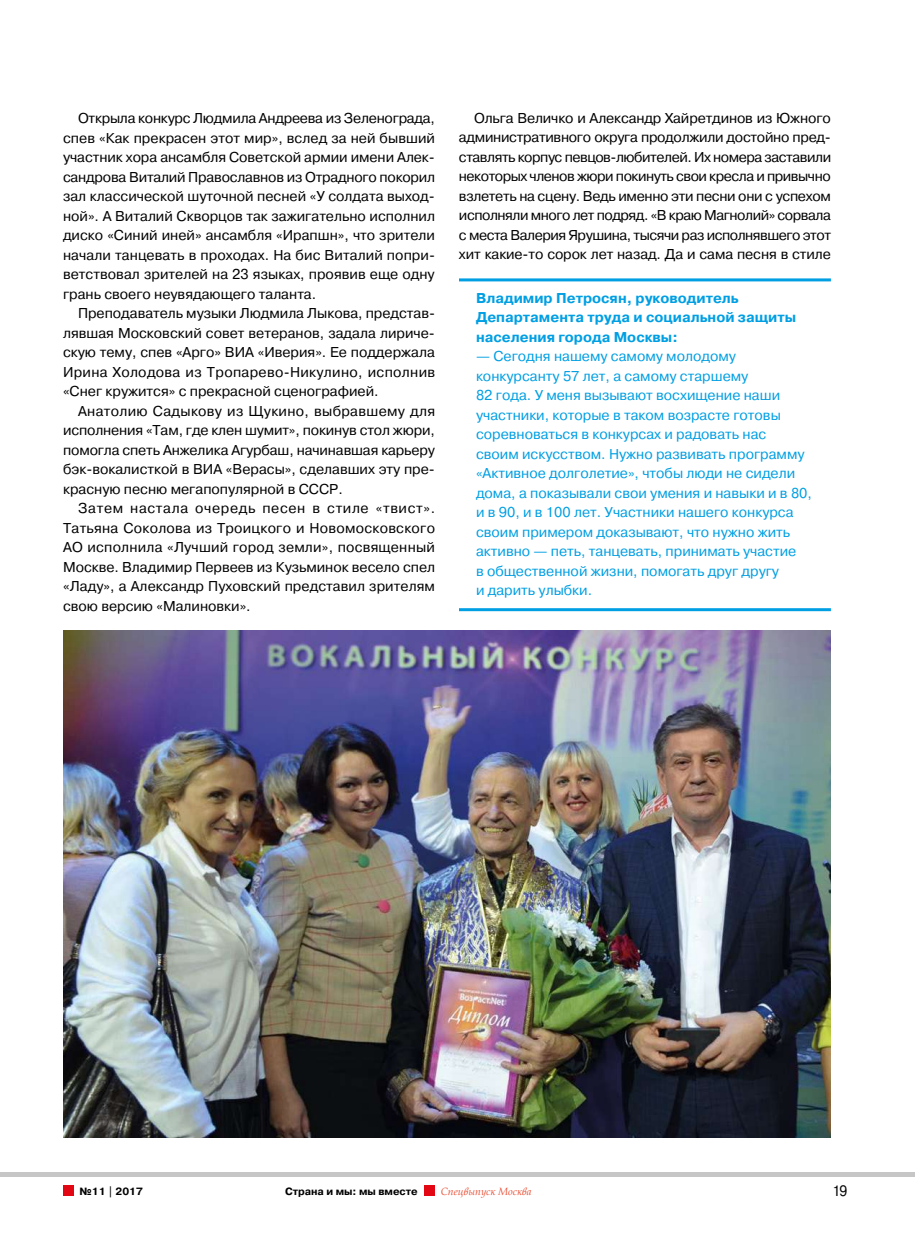
<style>
.page{position:relative;width:915px;height:1234px;background:#fff}
.page>*{position:absolute;margin:0;border:0;box-sizing:border-box;transform-origin:0 0}
.t1{font:15px "Pragmatica";color:#000;scale:.9 1}
.t2{font:14.25px/19.5px "Pragmatica";color:#000;text-align:justify}
.t3{font:14.25px/19.5px "Pragmatica";color:#009fe3}
.t4{font:700 14.25px/19.5px "Pragmatica";color:#009fe3}
.t5{font:700 10.5px "Pragmatica C";color:#000}
.t6{font:italic 10.5px "Book Antiqua";color:#e94f35}
</style>
<div class="page">
<img style="left:63px;top:630px;width:767px;height:507px">
<hr style="left:459px;top:278px;width:371px;height:3px;background:#009fe3">
<hr style="left:459px;top:608px;width:371px;height:3px;background:#009fe3">
<div style="left:423px;top:1185px;width:11px;height:10px;background:#e30613"></div>
<div style="left:63px;top:1185px;width:11px;height:10px;background:#e30613"></div>
<div style="left:0;top:1171px;width:914px;height:5px;background:#c6c6c6"></div>
<p class="t2" style="left:63px;top:109px;width:373px;text-indent:15px">Открыла конкурс Людмила Андреева из Зеленограда, спев «Как прекрасен этот мир», вслед за ней бывший участник хора ансамбля Советской армии имени Алек&shy;сандрова Виталий Православнов из Отрадного покорил зал классической шуточной песней «У солдата выход&shy;ной». А Виталий Скворцов так зажигательно исполнил диско «Синий иней» ансамбля «И рапшн», что зрители начали танцевать в проходах. На бис Виталий попри&shy;ветствовал зрителей на 23 языках, проявив еще одну грань своего неувядающего таланта.</p>
<p class="t2" style="left:63px;top:304px;width:373px;text-indent:15px">Преподаватель музыки Людмила Лыкова, представ&shy;лявшая Московский совет ветеранов, задала лириче&shy;скую тему, спев «Арго» ВИА «И верия». Ее поддержала И рина Холодова из Тропарево-Н икулино, исполнив «Снег кружится» с прекрасной сценографией.</p>
<p class="t2" style="left:63px;top:401px;width:373px;text-indent:15px">Анатолию Садыкову из Щукино, выбравшему для исполнения «Там, где клен шумит», покинув стол жюри, помогла спеть Анжелика Агурбаш, начинавшая карьеру бэк-вокалисткой в ВИА «Верасы», сделавших эту пре&shy;красную песню мегапопулярной в СССР.</p>
<p class="t2" style="left:63px;top:499px;width:373px;text-indent:15px">Затем настала очередь песен в стиле «твист».<br>Татьяна Соколова из Троицкого и Н овомосковского АО исполнила «Лучший город земли», посвященный Москве. Владимир Первеев из Кузьминок весело спел «Ладу», а Александр Пуховский представил зрителям свою версию «Малиновки».</p>
<p class="t2" style="left:459px;top:109px;width:373px;text-indent:15px">Ольга Величко и Александр Хайретдинов из Южного административного округа продолжили достойно пред&shy;ставлять корпус певцов-любителей. Их номера заставили некоторых членов жюри покинуть свои кресла и привычно взлететь на сцену. Ведь именно эти песни они с успехом исполняли много лет подряд. «В краю Магнолий» сорвала с места Валерия Ярушина, тысячи раз исполнявшего этот хит какие-то сорок лет назад. Да и сама песня в стиле</p>
<p class="t4" style="left:476px;top:288px;width:321px">Владимир Петросян, руководитель<br>Департамента труда и социальной защиты населения города Москвы:</p>
<p class="t3" style="left:476px;top:347px;width:337px">— Сегодня нашему самому молодому конкурсанту 57 лет, а самому старшему<br>82 года. У меня вызывают восхищение наши участники, которые в таком возрасте готовы соревноваться в конкурсах и радовать нас своим искусством. Нужно развивать программу «Активное долголетие», чтобы люди не сидели дома, а показывали свои умения и навыки и в 80, и в 90, и в 100 лет. Участники нашего конкурса своим примером доказывают, что нужно жить активно — петь, танцевать, принимать участие<br>в общественной жизни, помогать друг другу<br>и дарить улыбки.</p>
<p class="t5" style="left:80px;top:1185px;width:65px">№11 | 2017</p>
<p class="t5" style="left:285px;top:1185px;width:134px">Страна и мы: мы вместе</p>
<p class="t6" style="left:441px;top:1183px;width:92px">Спецвыпуск Москва</p>
<p class="t1" style="left:832px;top:1181px;width:18px">19</p>
</div>
